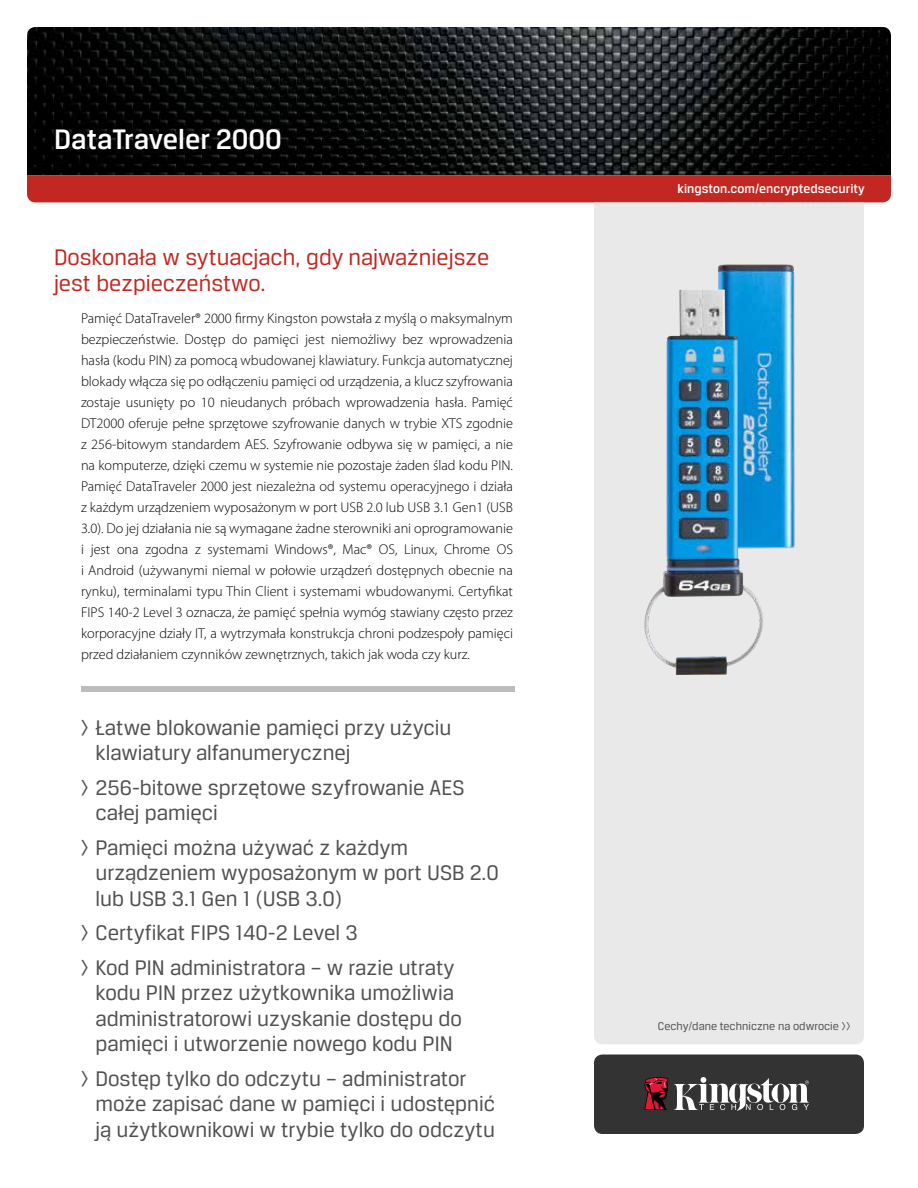
<style>
.page{position:relative;width:918px;height:1188px;background:#fff}
.page>*{position:absolute;margin:0;border:0;box-sizing:border-box;transform-origin:0 0}
.t1{font:500 30px "Breuer Text";color:#fff}
.t2{font:24px/25.5px "Breuer Text";color:#c22821}
.t3{font:22.5px/25.5px "Breuer Text";color:#525051}
.t4{font:300 14.25px/21px "Myriad Pro";color:#000;text-align:justify}
.t5{font:500 13.5px "Breuer Text";letter-spacing:.005em;color:#fff}
.t6{font:12px "Breuer Text";color:#525051}
</style>
<div class="page">
<img style="left:27px;top:27px;width:864px;height:148px">
<div style="left:27px;top:175px;width:864px;height:27px;background:#c22821"></div>
<div style="left:594px;top:202px;width:270px;height:842px;background:#eae9ea"></div>
<div style="left:594px;top:1054px;width:270px;height:80px;background:#333;border-radius:9px"></div>
<svg style="left:674px;top:1077px;width:135px;height:34px"></svg>
<svg style="left:644px;top:1077px;width:24px;height:33px"></svg>
<div style="left:82px;top:686px;width:433px;height:6px;background:#babcbe"></div>
<img style="left:700px;top:264px;width:116px;height:382px">
<img style="left:644px;top:289px;width:120px;height:386px">
<h1 class="t1" style="left:54px;top:122px;width:229px">DataTraveler 2000</h1>
<h2 class="t2" style="left:54px;top:244px;width:437px">Doskonała w sytuacjach, gdy najważniejsze jest bezpieczeństwo.</h2>
<p class="t4" style="left:81px;top:308px;width:434px">Pamięć DataTraveler® 2000 firmy Kingston powstała z myślą o maksymalnym bezpieczeństwie. Dostęp do pamięci jest niemożliwy bez wprowadzenia hasła (kodu PIN) za pomocą wbudowanej klawiatury. Funkcja automatycznej blokady włącza się po odłączeniu pamięci od urządzenia, a klucz szyfrowania zostaje usunięty po 10 nieudanych próbach wprowadzenia hasła. Pamięć DT2000 oferuje pełne sprzętowe szyfrowanie danych w trybie XTS zgodnie z 256-bitowym standardem AES. Szyfrowanie odbywa się w pamięci, a nie na komputerze, dzięki czemu w systemie nie pozostaje żaden ślad kodu PIN.<br>Pamięć DataTraveler 2000 jest niezależna od systemu operacyjnego i działa z każdym urządzeniem wyposażonym w port USB 2.0 lub USB 3.1 Gen1 (USB 3.0). Do jej działania nie są wymagane żadne sterowniki ani oprogramowanie i jest ona zgodna z systemami Windows®, Mac® OS, Linux, Chrome OS i Android (używanymi niemal w połowie urządzeń dostępnych obecnie na rynku), terminalami typu Thin Client i systemami wbudowanymi. Certyfikat FIPS 140-2 Level 3 oznacza, że pamięć spełnia wymóg stawiany często przez korporacyjne działy IT, a wytrzymała konstrukcja chroni podzespoły pamięci przed działaniem czynników zewnętrznych, takich jak woda czy kurz.</p>
<h3 class="t3" style="left:95px;top:714px;width:358px;text-indent:-15px">&gt; Łatwe blokowanie pamięci przy użyciu klawiatury alfanumerycznej</h3>
<h3 class="t3" style="left:95px;top:774px;width:371px;text-indent:-15px">&gt; 256-bitowe sprzętowe szyfrowanie AES całej pamięci</h3>
<h3 class="t3" style="left:95px;top:834px;width:405px;text-indent:-15px">&gt; Pamięci można używać z każdym urządzeniem wyposażonym w port USB 2.0 lub USB 3.1 Gen 1 (USB 3.0)</h3>
<h3 class="t3" style="left:80px;top:915px;width:376px;line-height:34.5px">&gt; Certyfikat FIPS 140-2 Level 3<br>&gt; Kod PIN administratora – w razie utraty</h3>
<h3 class="t3" style="left:95px;top:980px;width:368px">kodu PIN przez użytkownika umożliwia administratorowi uzyskanie dostępu do pamięci i utworzenie nowego kodu PIN</h3>
<h3 class="t3" style="left:95px;top:1065px;width:401px;text-indent:-15px">&gt; Dostęp tylko do odczytu – administrator może zapisać dane w pamięci i udostępnić ją użytkownikowi w trybie tylko do odczytu</h3>
<p class="t5" style="left:678px;top:181px;width:189px">kingston.com/encryptedsecurity</p>
<p class="t6" style="left:658px;top:1020px;width:194px">Cechy/dane techniczne na odwrocie &gt;&gt;</p>
</div>
